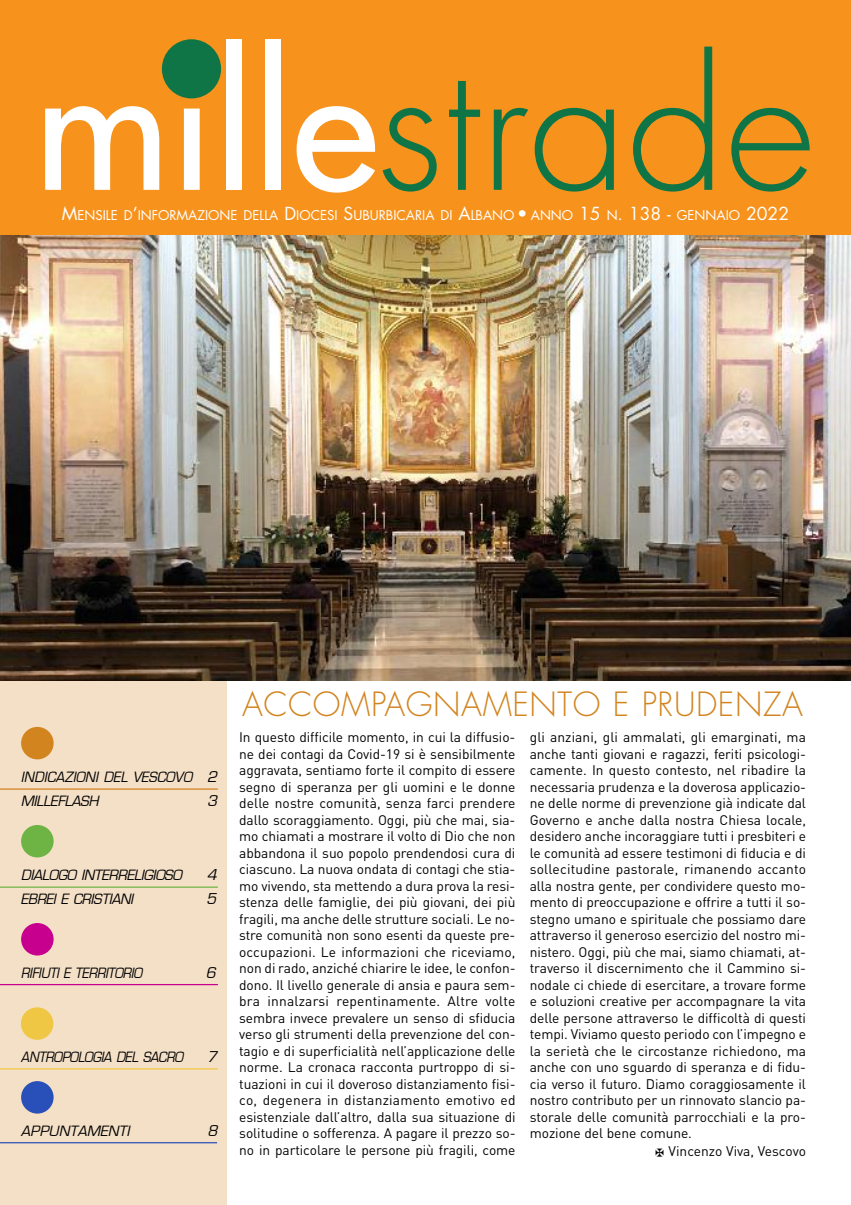
<style>
.page{position:relative;width:851px;height:1205px;background:#fff}
.page>*{position:absolute;margin:0;border:0;box-sizing:border-box;transform-origin:0 0}
.t1{font:300 32.5px "Futura Std";letter-spacing:.02em;color:#d2841f}
.t2{font:italic 16.25px "Eurostile";color:#000}
.t3{font:italic 15.5px "Eurostile";letter-spacing:-.025em;color:#000}
.t4{font:italic 15.5px "Eurostile";letter-spacing:-.025em;color:#000;scale:.9 1}
.t5{font:italic 15.5px/24.1px "Eurostile";letter-spacing:-.025em;color:#000;scale:.95 1}
.t6{font:13.75px/16.5px "DIN";letter-spacing:-.005em;color:#000;text-align:justify}
.t7{font:13.75px "DIN";letter-spacing:.015em;color:#000}
.t8{font:13.12px "Futura Std";color:#fff}
.s1{font-size:17.5px}
.s2{font-size:16.25px}
</style>
<div class="page">
<div style="left:0;top:680px;width:226px;height:525px;background:#f4e0c7"></div>
<div style="left:0;top:0;width:850px;height:236px;background:#f7931d"></div>
<svg style="left:45px;top:106px;width:114px;height:84px"></svg>
<svg style="left:181px;top:96px;width:22px;height:94px"></svg>
<div style="left:226px;top:39px;width:15px;height:151px;background:#fff"></div>
<div style="left:264px;top:39px;width:16px;height:151px;background:#fff"></div>
<svg style="left:296px;top:106px;width:79px;height:87px"></svg>
<svg style="left:382px;top:108px;width:54px;height:84px"></svg>
<svg style="left:449px;top:81px;width:31px;height:109px"></svg>
<svg style="left:493px;top:108px;width:35px;height:82px"></svg>
<svg style="left:534px;top:108px;width:79px;height:84px"></svg>
<svg style="left:633px;top:47px;width:79px;height:145px"></svg>
<svg style="left:731px;top:108px;width:78px;height:84px"></svg>
<div style="left:162px;top:39px;width:59px;height:59px;background:#107546;border-radius:50%"></div>
<div style="left:21px;top:825px;width:33px;height:32px;background:#6eb444;border-radius:50%"></div>
<div style="left:21px;top:923px;width:33px;height:32px;background:#c7008d;border-radius:50%"></div>
<div style="left:21px;top:1081px;width:33px;height:32px;background:#2950b8;border-radius:50%"></div>
<div style="left:21px;top:727px;width:33px;height:32px;background:#d2841f;border-radius:50%"></div>
<hr style="left:0;top:788px;width:218px;height:2px;background:#d2841f">
<hr style="left:0;top:886px;width:218px;height:2px;background:#6eb444">
<hr style="left:0;top:984px;width:218px;height:1px;background:#c7008d">
<hr style="left:0;top:1142px;width:217px;height:1px;background:#2950b8">
<img style="left:0;top:235px;width:850px;height:445px">
<div style="left:21px;top:1007px;width:32px;height:33px;background:#f0c744;border-radius:50%"></div>
<hr style="left:0;top:1068px;width:218px;height:1px;background:#f0c744">
<p class="t8" style="left:62px;top:209px;width:728px"><span class="s1">M</span>ENSILE D<span class="s1">’</span>INFORMAZIONE DELLA <span class="s1">D</span>IOCESI <span class="s1">S</span>UBURBICARIA DI <span class="s1">A</span>LBANO <span class="s1">•</span> ANNO <span class="s1">15</span> N<span class="s1">. 138 -</span> GENNAIO <span class="s1">2022</span></p>
<p class="t5" style="left:21px;top:765px;width:211px">INDICAZIONI DEL VESCOVO <span class="s2">2<br></span>MILLEFLASH</p>
<p class="t2" style="left:207px;top:793px;width:15px">3</p>
<p class="t3" style="left:21px;top:868px;width:165px">DIALOGO INTERRELIGIOSO</p>
<p class="t2" style="left:207px;top:867px;width:15px">4</p>
<p class="t3" style="left:21px;top:892px;width:117px">EBREI E CRISTIANI</p>
<p class="t2" style="left:206px;top:891px;width:15px">5</p>
<p class="t4" style="left:21px;top:965px;width:139px">RIFIUTI E TERRITORIO</p>
<p class="t2" style="left:206px;top:965px;width:15px">6</p>
<p class="t4" style="left:21px;top:1050px;width:185px">ANTROPOLOGIA DEL SACRO</p>
<p class="t2" style="left:207px;top:1049px;width:15px">7</p>
<p class="t3" style="left:21px;top:1123px;width:113px">APPUNTAMENTI</p>
<p class="t2" style="left:207px;top:1123px;width:15px">8</p>
<h1 class="t1" style="left:242px;top:689px;width:562px">ACCOMPAGNAMENTO E PRUDENZA</h1>
<p class="t6" style="left:239px;top:729px;width:278px">In questo difficile momento, in cui la diffusio&shy;ne dei contagi da Covid-19 si è sensibilmente aggravata, sentiamo forte il compito di essere segno di speranza per gli uomini e le donne delle nostre comunità, senza farci prendere dallo scoraggiamento. Oggi, più che mai, sia&shy;mo chiamati a mostrare il volto di Dio che non abbandona il suo popolo prendendosi cura di ciascuno. La nuova ondata di contagi che stia&shy;mo vivendo, sta mettendo a dura prova la resi&shy;stenza delle famiglie, dei più giovani, dei più fragili, ma anche delle strutture sociali. Le no&shy;stre comunità non sono esenti da queste pre&shy;occupazioni. Le informazioni che riceviamo, non di rado, anziché chiarire le idee, le confon&shy;dono. Il livello generale di ansia e paura sem&shy;bra innalzarsi repentinamente. Altre volte sembra invece prevalere un senso di sfiducia verso gli strumenti della prevenzione del con&shy;tagio e di superficialità nell’applicazione delle norme. La cronaca racconta purtroppo di si&shy;tuazioni in cui il doveroso distanziamento fisi&shy;co, degenera in distanziamento emotivo ed esistenziale dall’altro, dalla sua situazione di solitudine o sofferenza. A pagare il prezzo so&shy;no in particolare le persone più fragili, come</p>
<p class="t6" style="left:529px;top:729px;width:278px">gli anziani, gli ammalati, gli emarginati, ma</p>
<p class="t6" style="left:529px;top:746px;width:278px">anche tanti giovani e ragazzi, feriti psicologi-</p>
<p class="t6" style="left:529px;top:762px;width:278px">camente. In questo contesto, nel ribadire la</p>
<p class="t6" style="left:529px;top:779px;width:278px">necessaria prudenza e la doverosa applicazio-</p>
<p class="t6" style="left:529px;top:795px;width:278px">ne delle norme di prevenzione già indicate dal</p>
<p class="t6" style="left:529px;top:812px;width:278px">Governo e anche dalla nostra Chiesa locale,</p>
<p class="t6" style="left:529px;top:828px;width:278px">desidero anche incoraggiare tutti i presbiteri e</p>
<p class="t6" style="left:529px;top:845px;width:278px">le comunità ad essere testimoni di fiducia e di</p>
<p class="t7" style="left:529px;top:861px;width:278px">sollecitudine pastorale, rimanendo accanto</p>
<p class="t6" style="left:529px;top:878px;width:278px">alla nostra gente, per condividere questo mo-</p>
<p class="t6" style="left:529px;top:894px;width:278px">mento di preoccupazione e offrire a tutti il so-</p>
<p class="t6" style="left:529px;top:911px;width:278px">stegno umano e spirituale che possiamo dare</p>
<p class="t6" style="left:529px;top:927px;width:278px">attraverso il generoso esercizio del nostro mi-</p>
<p class="t6" style="left:529px;top:944px;width:278px">nistero. Oggi, più che mai, siamo chiamati, at-</p>
<p class="t6" style="left:529px;top:960px;width:278px">traverso il discernimento che il Cammino si-</p>
<p class="t6" style="left:529px;top:977px;width:278px">nodale ci chiede di esercitare, a trovare forme</p>
<p class="t6" style="left:529px;top:993px;width:278px">e soluzioni creative per accompagnare la vita</p>
<p class="t6" style="left:529px;top:1010px;width:278px">delle persone attraverso le difficoltà di questi</p>
<p class="t6" style="left:529px;top:1026px;width:278px">tempi. Viviamo questo periodo con l’impegno e</p>
<p class="t6" style="left:529px;top:1043px;width:278px">la serietà che le circostanze richiedono, ma</p>
<p class="t6" style="left:529px;top:1059px;width:278px">anche con uno sguardo di speranza e di fidu-</p>
<p class="t6" style="left:529px;top:1076px;width:278px">cia verso il futuro. Diamo coraggiosamente il</p>
<p class="t6" style="left:529px;top:1092px;width:278px">nostro contributo per un rinnovato slancio pa-</p>
<p class="t6" style="left:529px;top:1109px;width:278px">storale delle comunità parrocchiali e la pro-</p>
<p class="t6" style="left:529px;top:1125px;width:164px">mozione del bene comune.</p>
<p class="t6" style="left:668px;top:1142px;width:139px">Vincenzo Viva, Vescovo</p>
</div>
